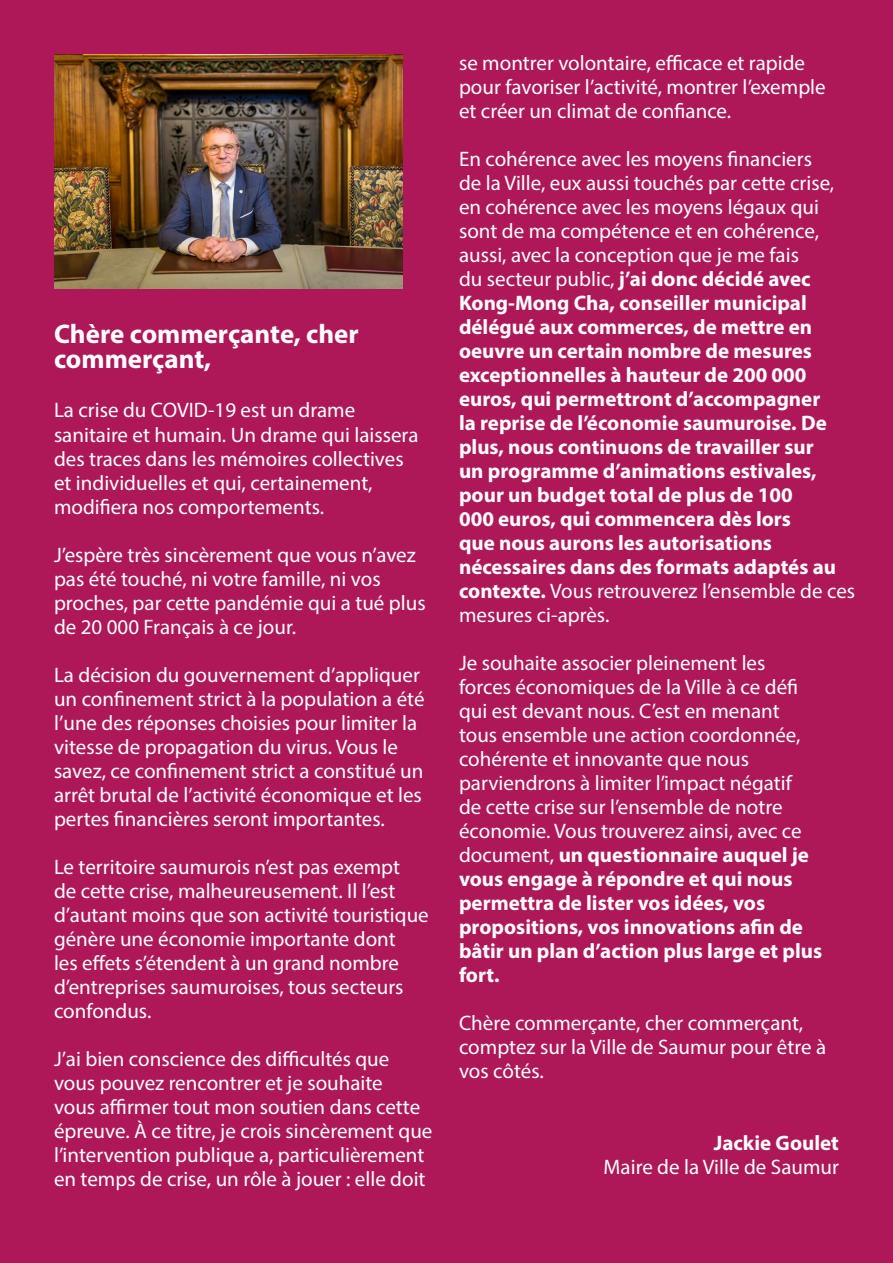
<style>
.page{position:relative;width:893px;height:1263px;background:#af1858}
.page>*{position:absolute;margin:0;border:0;box-sizing:border-box;transform-origin:0 0}
.t1{font:700 27px/25px "Myriad Pro";color:#fff}
.t2{font:21px/24px "Myriad Pro";color:#fff}
.t3{font:700 21px/24px "Myriad Pro";color:#fff}
.s1{font-weight:400}
.s2{font-weight:700}
</style>
<div class="page">
<img style="left:55px;top:54px;width:347px;height:234px">
<p class="t1" style="left:54px;top:321px;width:306px">Chère commerçante, cher commerçant,</p>
<p class="t2" style="left:54px;top:398px;width:366px">La crise du COVID-19 est un drame sanitaire et humain. Un drame qui laissera des traces dans les mémoires collectives et individuelles et qui, certainement, modifiera nos comportements.</p>
<p class="t2" style="left:54px;top:542px;width:373px">J’espère très sincèrement que vous n’avez pas été touché, ni votre famille, ni vos proches, par cette pandémie qui a tué plus de 20 000 Français à ce jour.</p>
<p class="t2" style="left:54px;top:662px;width:372px">La décision du gouvernement d’appliquer un confinement strict à la population a été l’une des réponses choisies pour limiter la vitesse de propagation du virus. Vous le savez, ce confinement strict a constitué un arrêt brutal de l’activité économique et les pertes financières seront importantes.</p>
<p class="t2" style="left:54px;top:854px;width:376px">Le territoire saumurois n’est pas exempt<br>de cette crise, malheureusement. Il l’est d’autant moins que son activité touristique génère une économie importante dont<br>les effets s’étendent à un grand nombre d’entreprises saumuroises, tous secteurs confondus.</p>
<p class="t2" style="left:54px;top:1046px;width:380px">J’ai bien conscience des difficultés que vous pouvez rencontrer et je souhaite<br>vous affirmer tout mon soutien dans cette épreuve. À ce titre, je crois sincèrement que l’intervention publique a, particulièrement en temps de crise, un rôle à jouer : elle doit</p>
<p class="t2" style="left:459px;top:50px;width:368px">se montrer volontaire, efficace et rapide pour favoriser l’activité, montrer l’exemple et créer un climat de confiance.</p>
<p class="t3" style="left:459px;top:146px;width:398px"><span class="s1">En cohérence avec les moyens financiers<br>de la Ville, eux aussi touchés par cette crise, en cohérence avec les moyens légaux qui sont de ma compétence et en cohérence, aussi, avec la conception que je me fais<br>du secteur public,</span> j’ai donc décidé avec Kong-Mong Cha, conseiller municipal délégué aux commerces, de mettre en oeuvre un certain nombre de mesures exceptionnelles à hauteur de 200 000 euros, qui permettront d’accompagner<br>la reprise de l’économie saumuroise. De plus, nous continuons de travailler sur<br>un programme d’animations estivales, pour un budget total de plus de 100<br>000 euros, qui commencera dès lors<br>que nous aurons les autorisations nécessaires dans des formats adaptés au contexte. <span class="s1">Vous retrouverez l’ensemble de ces mesures ci-après.</span></p>
<p class="t2" style="left:459px;top:651px;width:365px">Je souhaite associer pleinement les forces économiques de la Ville à ce défi qui est devant nous. C’est en menant tous ensemble une action coordonnée, cohérente et innovante que nous parviendrons à limiter l’impact négatif<br>de cette crise sur l’ensemble de notre économie. Vous trouverez ainsi, avec ce document, <span class="s2">un questionnaire auquel je vous engage à répondre et qui nous permettra de lister vos idées, vos propositions, vos innovations afin de bâtir un plan d’action plus large et plus fort.</span></p>
<p class="t2" style="left:459px;top:1011px;width:369px">Chère commerçante, cher commerçant, comptez sur la Ville de Saumur pour être à vos côtés.</p>
<p class="t3" style="left:714px;top:1130px;width:127px">Jackie Goulet</p>
<p class="t2" style="left:604px;top:1155px;width:237px">Maire de la Ville de Saumur</p>
</div>
